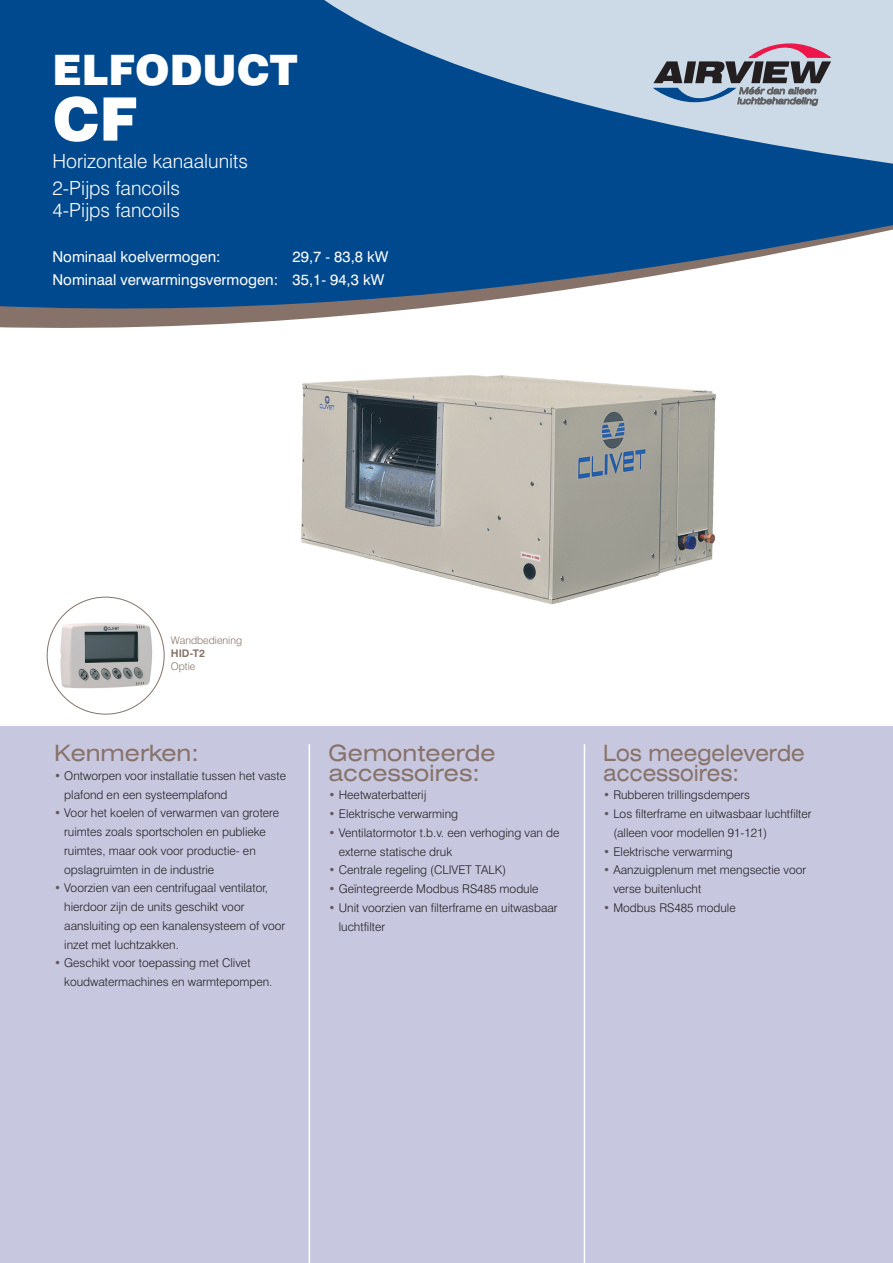
<style>
.page{position:relative;width:893px;height:1263px;background:#fff}
.page>*{position:absolute;margin:0;border:0;box-sizing:border-box;transform-origin:0 0}
.t1{font:900 60px "Swiss 721 BT";color:#fff}
.t2{font:900 42px "Swiss 721 BT";color:#fff}
.t3{font:expanded 22.5px/19.5px "Swiss 721 BT";color:#877269}
.t4{font:expanded 22.5px/19.5px "Swiss 721 BT";color:#877269;scale:.9 1}
.t5{font:300 19.5px/27px "Swiss 721 BT";color:#fff}
.t6{font:15px/22.5px "Swiss 721 BT";color:#fff;text-align:right}
.t7{font:300 12px/18.8px "Swiss 721 BT";color:#231f20}
.t8{font:300 10.5px "Swiss 721 BT";color:#877269}
.t9{font:700 10.5px "Swiss 721 BT";color:#877269}
.s1{color:#67595a}
</style>
<div class="page">
<svg style="left:0;top:0;width:596px;height:328px;background:#1e5993"></svg>
<svg style="left:290px;top:0;width:603px;height:285px;background:#4a7cad"></svg>
<div style="left:0;top:726px;width:893px;height:537px;background:#c7c7e0"></div>
<hr style="left:309px;top:744px;width:1px;height:519px;background:#fff">
<hr style="left:584px;top:744px;width:1px;height:519px;background:#fff">
<svg style="left:653px;top:43px;width:178px;height:63px;background:#9799a7"></svg>
<img style="left:58px;top:621px;width:95px;height:70px">
<img style="left:301px;top:375px;width:415px;height:230px">
<h2 class="t2" style="left:53px;top:45px;width:247px">ELFODUCT</h2>
<h1 class="t1" style="left:53px;top:83px;width:86px">CF</h1>
<h3 class="t5" style="left:53px;top:147px;width:197px">Horizontale kanaalunits<br>2-Pijps fancoils</h3>
<h3 class="t5" style="left:53px;top:196px;width:129px">4-Pijps fancoils</h3>
<p class="t6" style="left:53px;top:245px;width:170px">Nominaal koelvermogen:</p>
<p class="t6" style="left:53px;top:245px;width:337px">29,7 - 83,8 kW<br>Nominaal verwarmingsvermogen: 35,1- 94,3 kW</p>
<p class="t8" style="left:171px;top:634px;width:73px">Wandbediening</p>
<p class="t9" style="left:171px;top:647px;width:36px">HID-T2</p>
<p class="t8" style="left:171px;top:659px;width:26px">Optie</p>
<h3 class="t3" style="left:54px;top:743px;width:146px">Kenmerken:</h3>
<p class="t7" style="left:64px;top:766px;width:223px;text-indent:-10px"><span class="s1">•</span> Ontworpen voor installatie tussen het vaste plafond en een systeemplafond</p>
<p class="t7" style="left:64px;top:804px;width:217px;text-indent:-10px"><span class="s1">•</span> Voor het koelen of verwarmen van grotere ruimtes zoals sportscholen en publieke ruimtes, maar ook voor productie- en opslagruimten in de industrie</p>
<p class="t7" style="left:64px;top:879px;width:222px;text-indent:-10px"><span class="s1">•</span> Voorzien van een centrifugaal ventilator, hierdoor zijn de units geschikt voor aansluiting op een kanalensysteem of voor inzet met luchtzakken.</p>
<p class="t7" style="left:64px;top:954px;width:210px;text-indent:-10px"><span class="s1">•</span> Geschikt voor toepassing met Clivet koudwatermachines en warmtepompen.</p>
<h3 class="t3" style="left:329px;top:743px;width:169px">Gemonteerde accessoires:</h3>
<p class="t7" style="left:329px;top:786px;width:99px"><span class="s1">•</span> Heetwaterbatterij</p>
<p class="t7" style="left:329px;top:804px;width:131px"><span class="s1">•</span> Elektrische verwarming</p>
<p class="t7" style="left:339px;top:823px;width:222px;text-indent:-10px"><span class="s1">•</span> Ventilatormotor t.b.v. een verhoging van de externe statische druk</p>
<p class="t7" style="left:329px;top:861px;width:179px"><span class="s1">•</span> Centrale regeling (CLIVET TALK)</p>
<p class="t7" style="left:329px;top:879px;width:212px"><span class="s1">•</span> Geïntegreerde Modbus RS485 module</p>
<p class="t7" style="left:339px;top:898px;width:220px;text-indent:-10px"><span class="s1">•</span> Unit voorzien van filterframe en uitwasbaar luchtfilter</p>
<h3 class="t4" style="left:603px;top:743px;width:226px">Los meegeleverde accessoires:</h3>
<p class="t7" style="left:603px;top:786px;width:148px"><span class="s1">•</span> Rubberen trillingsdempers</p>
<p class="t7" style="left:613px;top:804px;width:200px;text-indent:-10px"><span class="s1">•</span> Los filterframe en uitwasbaar luchtfilter (alleen voor modellen 91-121)</p>
<p class="t7" style="left:603px;top:842px;width:131px"><span class="s1">•</span> Elektrische verwarming</p>
<p class="t7" style="left:613px;top:861px;width:194px;text-indent:-10px"><span class="s1">•</span> Aanzuigplenum met mengsectie voor verse buitenlucht</p>
<p class="t7" style="left:603px;top:898px;width:134px"><span class="s1">•</span> Modbus RS485 module</p>
</div>
